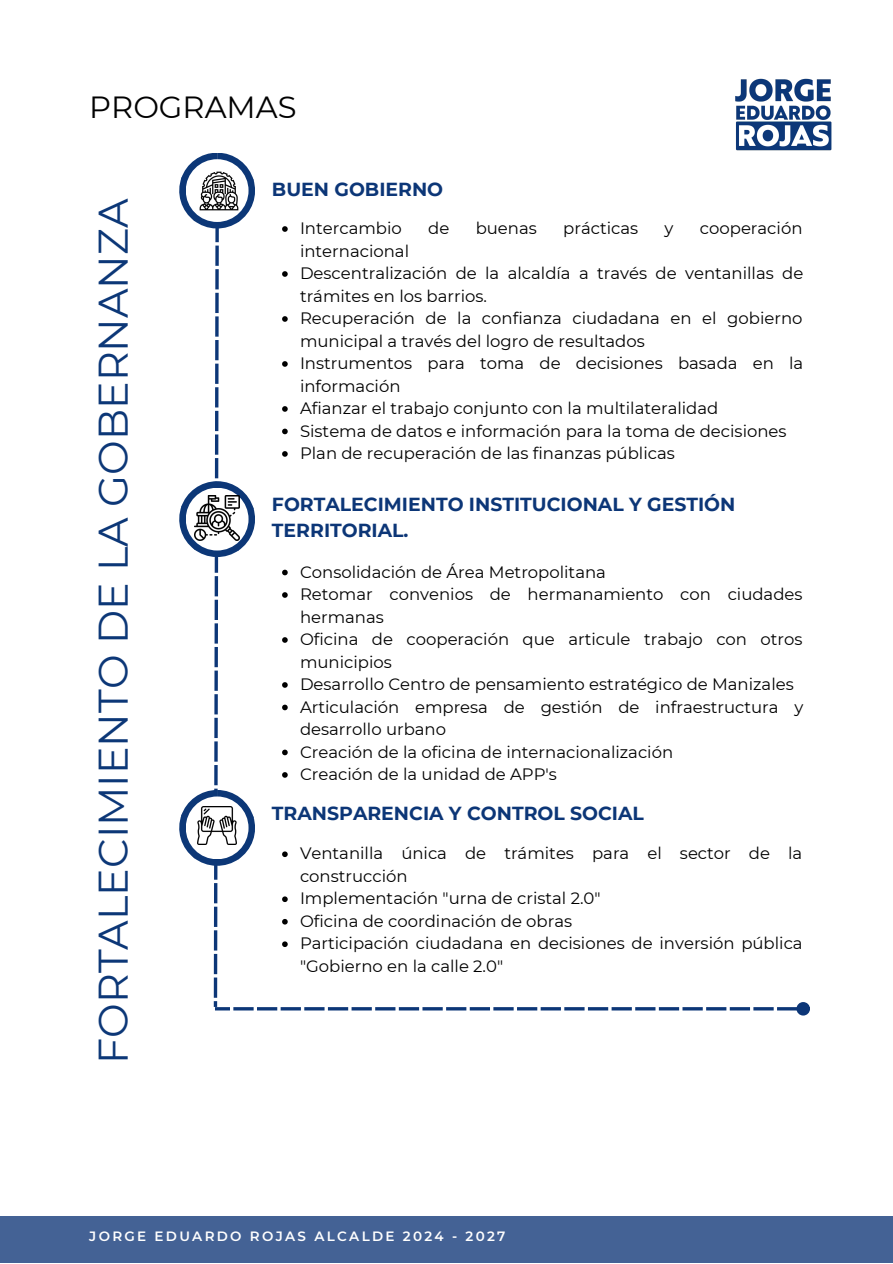
<style>
.page{position:relative;width:893px;height:1264px;background:#fff}
.page>*{position:absolute;margin:0;border:0;box-sizing:border-box;transform-origin:0 0}
.t1{font:41.25px "Montserrat";color:#0c3777}
.t2{font:30.6px "Montserrat";color:#000001}
.t3{font:700 18.9px/25.8px "Montserrat";color:#0c3677}
.t4{font:16.5px/22.5px "Montserrat";color:#000}
.t5{font:600 13.5px "Montserrat";letter-spacing:.17em;color:#fff}
</style>
<div class="page">
<div style="left:0;top:1216px;width:892px;height:46px;background:#446295"></div>
<img style="left:735px;top:78px;width:97px;height:73px">
<svg style="left:215px;top:228px;width:4px;height:14px"></svg>
<svg style="left:215px;top:245px;width:4px;height:21px"></svg>
<svg style="left:215px;top:269px;width:4px;height:20px"></svg>
<svg style="left:215px;top:293px;width:4px;height:20px"></svg>
<svg style="left:215px;top:316px;width:4px;height:20px"></svg>
<hr style="left:215px;top:340px;width:3px;height:20px;background:#0c3677">
<hr style="left:215px;top:363px;width:3px;height:21px;background:#0c3677">
<hr style="left:215px;top:387px;width:3px;height:20px;background:#0c3677">
<hr style="left:215px;top:411px;width:3px;height:20px;background:#0c3677">
<hr style="left:215px;top:434px;width:3px;height:20px;background:#0c3677">
<hr style="left:215px;top:458px;width:3px;height:20px;background:#0c3677">
<hr style="left:215px;top:552px;width:3px;height:20px;background:#0c3677">
<hr style="left:215px;top:576px;width:3px;height:20px;background:#0c3677">
<svg style="left:214px;top:599px;width:4px;height:21px"></svg>
<svg style="left:214px;top:623px;width:4px;height:20px"></svg>
<svg style="left:214px;top:647px;width:4px;height:20px"></svg>
<svg style="left:214px;top:670px;width:4px;height:20px"></svg>
<svg style="left:214px;top:694px;width:4px;height:20px"></svg>
<svg style="left:214px;top:717px;width:4px;height:21px"></svg>
<svg style="left:214px;top:741px;width:4px;height:20px"></svg>
<svg style="left:214px;top:765px;width:4px;height:20px"></svg>
<hr style="left:214px;top:788px;width:3px;height:20px;background:#0c3677">
<hr style="left:214px;top:859px;width:3px;height:20px;background:#0c3677">
<hr style="left:214px;top:883px;width:3px;height:20px;background:#0c3677">
<hr style="left:214px;top:906px;width:3px;height:20px;background:#0c3677">
<hr style="left:214px;top:930px;width:3px;height:20px;background:#0c3677">
<hr style="left:214px;top:953px;width:3px;height:21px;background:#0c3677">
<hr style="left:214px;top:977px;width:3px;height:20px;background:#0c3677">
<svg style="left:214px;top:1001px;width:3px;height:5px"></svg>
<svg style="left:179px;top:153px;width:76px;height:75px"></svg>
<div style="left:186px;top:159px;width:62px;height:63px;background:#fff;border-radius:50%"></div>
<svg style="left:282px;top:226px;width:6px;height:6px"></svg>
<svg style="left:282px;top:271px;width:6px;height:6px"></svg>
<svg style="left:282px;top:316px;width:6px;height:6px"></svg>
<svg style="left:282px;top:361px;width:6px;height:6px"></svg>
<svg style="left:282px;top:406px;width:6px;height:6px"></svg>
<svg style="left:282px;top:428px;width:6px;height:6px"></svg>
<svg style="left:282px;top:451px;width:6px;height:6px"></svg>
<svg style="left:179px;top:481px;width:76px;height:76px"></svg>
<div style="left:186px;top:488px;width:62px;height:62px;background:#fff;border-radius:50%"></div>
<svg style="left:282px;top:569px;width:6px;height:6px"></svg>
<svg style="left:282px;top:592px;width:6px;height:6px"></svg>
<svg style="left:282px;top:637px;width:6px;height:5px"></svg>
<svg style="left:282px;top:682px;width:6px;height:5px"></svg>
<svg style="left:282px;top:704px;width:6px;height:6px"></svg>
<svg style="left:282px;top:749px;width:6px;height:6px"></svg>
<svg style="left:282px;top:772px;width:6px;height:5px"></svg>
<svg style="left:179px;top:790px;width:76px;height:75px"></svg>
<div style="left:186px;top:796px;width:62px;height:63px;background:#fff;border-radius:50%"></div>
<svg style="left:282px;top:851px;width:6px;height:6px"></svg>
<svg style="left:282px;top:896px;width:6px;height:6px"></svg>
<svg style="left:282px;top:919px;width:6px;height:5px"></svg>
<svg style="left:282px;top:941px;width:6px;height:6px"></svg>
<hr style="left:777px;top:1007px;width:20px;height:3px;background:#0c3677">
<hr style="left:753px;top:1007px;width:20px;height:3px;background:#0c3677">
<hr style="left:729px;top:1007px;width:21px;height:3px;background:#0c3677">
<hr style="left:706px;top:1007px;width:20px;height:3px;background:#0c3677">
<hr style="left:682px;top:1007px;width:20px;height:3px;background:#0c3677">
<hr style="left:658px;top:1007px;width:21px;height:3px;background:#0c3677">
<hr style="left:635px;top:1007px;width:20px;height:3px;background:#0c3677">
<hr style="left:611px;top:1007px;width:20px;height:3px;background:#0c3677">
<hr style="left:588px;top:1007px;width:20px;height:3px;background:#0c3677">
<hr style="left:564px;top:1007px;width:20px;height:3px;background:#0c3677">
<hr style="left:540px;top:1007px;width:21px;height:3px;background:#0c3677">
<hr style="left:517px;top:1007px;width:20px;height:3px;background:#0c3677">
<hr style="left:493px;top:1007px;width:20px;height:3px;background:#0c3677">
<hr style="left:469px;top:1007px;width:21px;height:3px;background:#0c3677">
<hr style="left:446px;top:1007px;width:20px;height:3px;background:#0c3677">
<hr style="left:422px;top:1007px;width:20px;height:3px;background:#0c3677">
<hr style="left:399px;top:1007px;width:20px;height:3px;background:#0c3677">
<hr style="left:375px;top:1007px;width:20px;height:3px;background:#0c3677">
<hr style="left:351px;top:1007px;width:21px;height:3px;background:#0c3677">
<hr style="left:328px;top:1007px;width:20px;height:3px;background:#0c3677">
<hr style="left:304px;top:1007px;width:20px;height:3px;background:#0c3677">
<hr style="left:280px;top:1007px;width:21px;height:3px;background:#0c3677">
<hr style="left:257px;top:1007px;width:20px;height:3px;background:#0c3677">
<hr style="left:233px;top:1007px;width:20px;height:3px;background:#0c3677">
<hr style="left:215px;top:1007px;width:15px;height:3px;background:#0c3677">
<div style="left:798px;top:1003px;width:10px;height:10px;background:#0c3677;border-radius:50%"></div>
<div style="left:796px;top:1002px;width:13px;height:13px;border:3px solid #0c3677;border-radius:50%"></div>
<img style="left:199px;top:171px;width:40px;height:39px">
<img style="left:194px;top:495px;width:45px;height:45px">
<img style="left:198px;top:806px;width:38px;height:39px">
<p class="t2" style="left:89px;top:88px;width:209px">PROGRAMAS</p>
<p class="t1" style="left:88px;top:1063px;width:866px;rotate:-90deg">FORTALECIMIENTO DE LA GOBERNANZA</p>
<p class="t3" style="left:272px;top:176px;width:173px">BUEN GOBIERNO</p>
<p class="t4" style="left:300px;top:217px;width:103px">Intercambio</p>
<p class="t4" style="left:428px;top:217px;width:23px">de</p>
<p class="t4" style="left:475px;top:217px;width:63px">buenas</p>
<p class="t4" style="left:563px;top:217px;width:76px">prácticas</p>
<p class="t4" style="left:664px;top:217px;width:10px">y</p>
<p class="t4" style="left:699px;top:217px;width:104px">cooperación</p>
<p class="t4" style="left:300px;top:239px;width:111px">internacional</p>
<p class="t4" style="left:300px;top:262px;width:505px">Descentralización de la alcaldía a través de ventanillas de trámites en los barrios.</p>
<p class="t4" style="left:300px;top:307px;width:504px">Recuperación de la confianza ciudadana en el gobierno municipal a través del logro de resultados</p>
<p class="t4" style="left:300px;top:352px;width:505px">Instrumentos para toma de decisiones basada en la información</p>
<p class="t4" style="left:300px;top:397px;width:420px">Afianzar el trabajo conjunto con la multilateralidad</p>
<p class="t4" style="left:300px;top:419px;width:488px">Sistema de datos e información para la toma de decisiones</p>
<p class="t4" style="left:300px;top:442px;width:376px">Plan de recuperación de las finanzas públicas</p>
<p class="t3" style="left:272px;top:491px;width:465px">FORTALECIMIENTO INSTITUCIONAL Y GESTIÓN<br>TERRITORIAL.</p>
<p class="t4" style="left:300px;top:560px;width:307px">Consolidación de Área Metropolitana</p>
<p class="t4" style="left:300px;top:583px;width:504px">Retomar convenios de hermanamiento con ciudades hermanas</p>
<p class="t4" style="left:300px;top:628px;width:504px">Oficina de cooperación que articule trabajo con otros municipios</p>
<p class="t4" style="left:300px;top:673px;width:495px">Desarrollo Centro de pensamiento estratégico de Manizales</p>
<p class="t4" style="left:300px;top:695px;width:504px">Articulación empresa de gestión de infraestructura y desarrollo urbano</p>
<p class="t4" style="left:300px;top:740px;width:375px">Creación de la oficina de internacionalización</p>
<p class="t4" style="left:300px;top:762px;width:258px">Creación de la unidad de APP's</p>
<p class="t3" style="left:272px;top:800px;width:373px">TRANSPARENCIA Y CONTROL SOCIAL</p>
<p class="t4" style="left:300px;top:842px;width:504px">Ventanilla única de trámites para el sector de la construcción</p>
<p class="t4" style="left:300px;top:887px;width:302px">Implementación "urna de cristal 2.0"</p>
<p class="t4" style="left:300px;top:909px;width:274px">Oficina de coordinación de obras</p>
<p class="t4" style="left:300px;top:932px;width:504px">Participación ciudadana en decisiones de inversión pública "Gobierno en la calle 2.0"</p>
<p class="t5" style="left:89px;top:1227px;width:417px">JORGE EDUARDO ROJAS ALCALDE 2024 - 2027</p>
</div>
